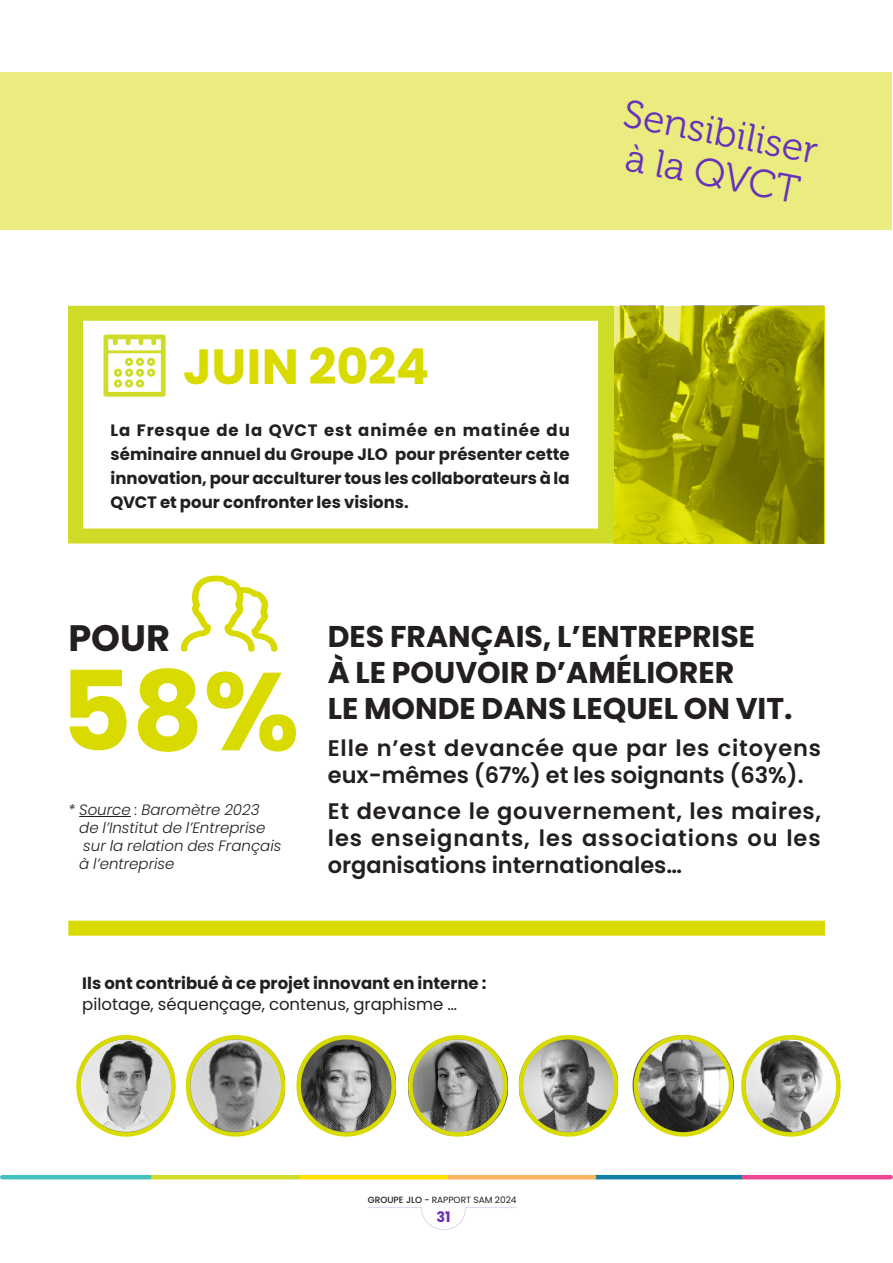
<style>
.page{position:relative;width:893px;height:1263px;background:#fff}
.page>*{position:absolute;margin:0;border:0;box-sizing:border-box;transform-origin:0 0}
.t1{font:700 110.25px "Poppins";color:#d8da00}
.t2{font:700 49.35px "Poppins";color:#d8da00}
.t3{font:39px/42.2px "Museo 300";color:#6732ba}
.t4{font:700 36.75px "Poppins";color:#231f20}
.t5{font:700 30px/36px "Poppins";color:#231f20}
.t6{font:600 22.5px/27px "Poppins";color:#231f20;text-align:justify}
.t7{font:600 22.5px/27px "Poppins";letter-spacing:.035em;color:#231f20}
.t8{font:700 16.5px/24px "Poppins";color:#231f20;text-align:justify}
.t9{font:16.5px "Poppins";color:#231f20}
.t10{font:italic 300 15px/18px "Poppins";color:#231f20}
.t11{font:700 14.55px "Poppins";color:#6732ba}
.t12{font:9px "Poppins";color:#231f20}
.s1{font-weight:500}
</style>
<div class="page">
<svg style="left:368px;top:1207px;width:148px;height:23px"></svg>
<div style="left:0;top:72px;width:892px;height:157px;background:#ebec80"></div>
<hr style="left:596px;top:1175px;width:146px;height:4px;background:#1580a6">
<hr style="left:744px;top:1175px;width:147px;height:4px;background:#ee4692">
<hr style="left:447px;top:1175px;width:147px;height:4px;background:#fbb25f">
<hr style="left:299px;top:1175px;width:147px;height:4px;background:#ffe101">
<hr style="left:151px;top:1175px;width:146px;height:4px;background:#cfdc27">
<hr style="left:2px;top:1175px;width:147px;height:4px;background:#43c0bc">
<hr style="left:79px;top:816px;width:52px;height:1px;background:#231f20">
<svg style="left:103px;top:334px;width:63px;height:63px"></svg>
<div style="left:68px;top:306px;width:545px;height:237px;border:15px solid #cfdc27"></div>
<svg style="left:613px;top:306px;width:212px;height:237px;background:#989903"></svg>
<svg style="left:181px;top:575px;width:96px;height:77px"></svg>
<div style="left:68px;top:921px;width:757px;height:15px;background:#d8da00"></div>
<img style="left:77px;top:1036px;width:98px;height:98px">
<img style="left:187px;top:1036px;width:97px;height:98px">
<img style="left:409px;top:1036px;width:99px;height:99px">
<img style="left:632px;top:1034px;width:102px;height:103px">
<img style="left:520px;top:1036px;width:97px;height:98px">
<img style="left:742px;top:1036px;width:98px;height:98px">
<img style="left:298px;top:1036px;width:97px;height:98px">
<div style="left:76px;top:1035px;width:100px;height:101px;border:4px solid #d8da00;border-radius:50%"></div>
<div style="left:296px;top:1035px;width:100px;height:101px;border:4px solid #d8da00;border-radius:50%"></div>
<div style="left:634px;top:1035px;width:99px;height:101px;border:4px solid #d8da00;border-radius:50%"></div>
<div style="left:186px;top:1035px;width:99px;height:101px;border:4px solid #d8da00;border-radius:50%"></div>
<div style="left:519px;top:1035px;width:99px;height:101px;border:4px solid #d8da00;border-radius:50%"></div>
<div style="left:408px;top:1035px;width:100px;height:101px;border:4px solid #d8da00;border-radius:50%"></div>
<div style="left:741px;top:1035px;width:100px;height:101px;border:4px solid #d8da00;border-radius:50%"></div>
<h3 class="t3" style="left:628px;top:93px;width:199px;rotate:11deg">Sensibiliser à la QVCT</h3>
<h2 class="t2" style="left:183px;top:339px;width:248px">JUIN 2024</h2>
<p class="t8" style="left:111px;top:418px;width:461px">La Fresque de la QVCT est animée en matinée du séminaire annuel du Groupe JLO pour présenter cette innovation, pour acculturer tous les collaborateurs à la QVCT et pour confronter les visions.</p>
<h3 class="t4" style="left:68px;top:617px;width:103px">POUR</h3>
<h1 class="t1" style="left:60px;top:648px;width:241px">58%</h1>
<p class="t10" style="left:79px;top:801px;width:204px;text-indent:-11px">* Source : Baromètre 2023 de l’Institut de l’Entreprise sur la relation des Français à l’entreprise</p>
<h3 class="t5" style="left:328px;top:619px;width:466px">DES FRANÇAIS, L’ENTREPRISE<br>À LE POUVOIR D’AMÉLIORER<br>LE MONDE DANS LEQUEL ON VIT.</h3>
<h3 class="t7" style="left:328px;top:735px;width:495px">Elle n’est devancée que par les citoyens eux-mêmes (67%) et les soignants (63%).</h3>
<h3 class="t6" style="left:328px;top:797px;width:495px">Et devance le gouvernement, les maires, les enseignants, les associations ou les organisations internationales…</h3>
<p class="t8" style="left:82px;top:971px;width:406px">Ils ont contribué à ce projet innovant en interne :</p>
<p class="t9" style="left:82px;top:994px;width:376px">pilotage, séquençage, contenus, graphisme …</p>
<p class="t12" style="left:368px;top:1195px;width:150px"><span class="s1">GROUPE JLO -</span> RAPPORT SAM 2024</p>
<p class="t11" style="left:436px;top:1208px;width:16px">31</p>
</div>
